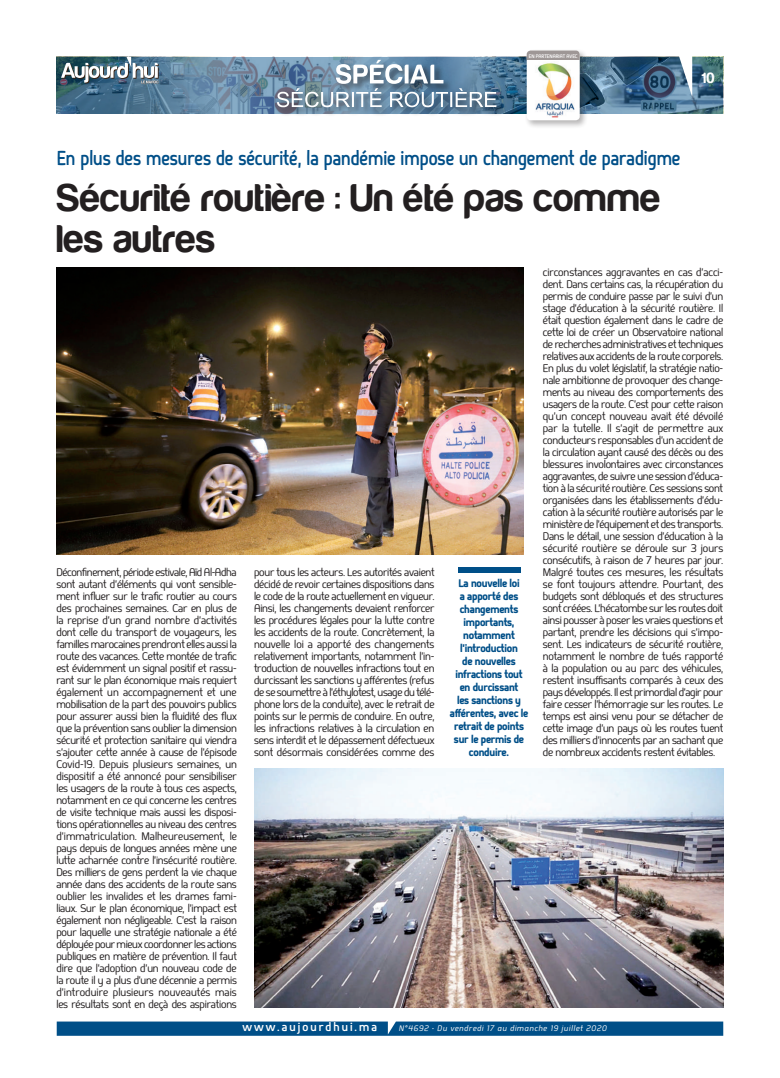
<style>
.page{position:relative;width:780px;height:1078px;background:#fff}
.page>*{position:absolute;margin:0;border:0;box-sizing:border-box;transform-origin:0 0}
.t1{font:40px/41px "Harabara";letter-spacing:.02em;color:#231f20}
.t2{font:700 20px "Springsteel";color:#004f88;scale:.91 1}
.t3{font:15.4px "Harabara";color:#fff}
.t4{font:700 12px "Springsteel";letter-spacing:.17em;color:#fff}
.t5{font:11px/12px "Springsteel";letter-spacing:-.015em;color:#231f20;text-align:justify}
.t6{font:800 11px/13px "Springsteel";letter-spacing:-.02em;color:#004f88;text-align:center}
.t7{font:italic 8px "Springsteel";letter-spacing:.09em;color:#fff}
.t8{font:700 5.1px "Springsteel";color:#fff}
</style>
<div class="page">
<div style="left:458px;top:567px;width:62px;height:6px;background:#004f88"></div>
<img style="left:57px;top:267px;width:466px;height:287px">
<img style="left:254px;top:768px;width:469px;height:239px">
<svg style="left:57px;top:1021px;width:666px;height:14px;background:#0b568d"></svg>
<img style="left:57px;top:57px;width:666px;height:56px">
<div style="left:335px;top:59px;width:118px;height:34px;background:#231f20;opacity:.6"></div>
<div style="left:276px;top:87px;width:229px;height:30px;background:#231f20;opacity:.6"></div>
<svg style="left:277px;top:60px;width:219px;height:47px;background:#809aaf"></svg>
<img style="left:499px;top:57px;width:193px;height:56px">
<div style="left:524px;top:48px;width:64px;height:80px;background:#231f20;opacity:.33"></div>
<div style="left:526px;top:50px;width:53px;height:70px;background:#fff;border-radius:4px"></div>
<div style="left:526px;top:50px;width:53px;height:10px;background:#9e9796"></div>
<img style="left:535px;top:63px;width:40px;height:55px">
<svg style="left:61px;top:57px;width:98px;height:26px"></svg>
<p class="t8" style="left:528px;top:53px;width:50px">EN PARTENARIAT AVEC</p>
<h3 class="t3" style="left:701px;top:69px;width:14px">10</h3>
<h2 class="t2" style="left:57px;top:146px;width:686px">En plus des mesures de sécurité, la pandémie impose un changement de paradigme</h2>
<h1 class="t1" style="left:57px;top:177px;width:605px">Sécurité routière : Un été pas comme les autres</h1>
<p class="t5" style="left:56px;top:565px;width:182px">Déconfinement, période estivale, Aïd Al-Adha sont autant d’éléments qui vont sensible&shy;ment influer sur le trafic routier au cours des prochaines semaines. Car en plus de la reprise d’un grand nombre d’activités dont celle du transport de voyageurs, les familles marocaines prendront elles aussi la route des vacances. Cette montée de trafic est évidemment un signal positif et rassu&shy;rant sur le plan économique mais requiert également un accompagnement et une mobilisation de la part des pouvoirs publics pour assurer aussi bien la fluidité des flux que la prévention sans oublier la dimension sécurité et protection sanitaire qui viendra s’ajouter cette année à cause de l’épisode Covid-19. Depuis plusieurs semaines, un dispositif a été annoncé pour sensibiliser les usagers de la route à tous ces aspects, notamment en ce qui concerne les centres de visite technique mais aussi les disposi&shy;tions opérationnelles au niveau des centres d’immatriculation. Malheureusement, le pays depuis de longues années mène une lutte acharnée contre l’insécurité routière.<br>Des milliers de gens perdent la vie chaque année dans des accidents de la route sans oublier les invalides et les drames fami&shy;liaux. Sur le plan économique, l’impact est également non négligeable. C’est la raison pour laquelle une stratégie nationale a été déployée pour mieux coordonner les actions publiques en matière de prévention. Il faut dire que l’adoption d’un nouveau code de la route il y a plus d’une décennie a permis d’introduire plusieurs nouveautés mais les résultats sont en deçà des aspirations</p>
<p class="t5" style="left:254px;top:565px;width:182px">pour tous les acteurs. Les autorités avaient décidé de revoir certaines dispositions dans le code de la route actuellement en vigueur.<br>Ainsi, les changements devaient renforcer les procédures légales pour la lutte contre les accidents de la route. Concrètement, la nouvelle loi a apporté des changements relativement importants, notamment l’in&shy;troduction de nouvelles infractions tout en durcissant les sanctions y afférentes (refus de se soumettre à l’éthylotest, usage du télé&shy;phone lors de la conduite), avec le retrait de points sur le permis de conduire. En outre, les infractions relatives à la circulation en sens interdit et le dépassement défectueux sont désormais considérées comme des</p>
<p class="t6" style="left:449px;top:576px;width:80px">La nouvelle loi<br>a apporté des changements importants, notamment l’introduction<br>de nouvelles infractions tout en durcissant<br>les sanctions y afférentes, avec le retrait de points sur le permis de conduire.</p>
<p class="t5" style="left:543px;top:266px;width:182px">circonstances aggravantes en cas d’acci&shy;dent. Dans certains cas, la récupération du permis de conduire passe par le suivi d’un stage d’éducation à la sécurité routière. Il était question également dans le cadre de cette loi de créer un Observatoire national de recherches administratives et techniques relatives aux accidents de la route corporels.<br>En plus du volet législatif, la stratégie natio&shy;nale ambitionne de provoquer des change&shy;ments au niveau des comportements des usagers de la route. C’est pour cette raison qu’un concept nouveau avait été dévoilé par la tutelle. Il s’agit de permettre aux conducteurs responsables d’un accident de la circulation ayant causé des décès ou des blessures involontaires avec circonstances aggravantes, de suivre une session d’éduca&shy;tion à la sécurité routière. Ces sessions sont organisées dans les établissements d’édu&shy;cation à la sécurité routière autorisés par le ministère de l’équipement et des transports.<br>Dans le détail, une session d’éducation à la sécurité routière se déroule sur 3 jours consécutifs, à raison de 7 heures par jour.<br>Malgré toutes ces mesures, les résultats se font toujours attendre. Pourtant, des budgets sont débloqués et des structures sont créées. L’hécatombe sur les routes doit ainsi pousser à poser les vraies questions et partant, prendre les décisions qui s’impo&shy;sent. Les indicateurs de sécurité routière, notamment le nombre de tués rapporté à la population ou au parc des véhicules, restent insuffisants comparés à ceux des pays développés. Il est primordial d’agir pour faire cesser l’hémorragie sur les routes. Le temps est ainsi venu pour se détacher de cette image d’un pays où les routes tuent des milliers d’innocents par an sachant que de nombreux accidents restent évitables.</p>
<p class="t4" style="left:242px;top:1019px;width:136px">www.aujourdhui.ma</p>
<p class="t7" style="left:399px;top:1023px;width:209px">N°4692 • Du vendredi 17 au dimanche 19 juillet 2020</p>
</div>
